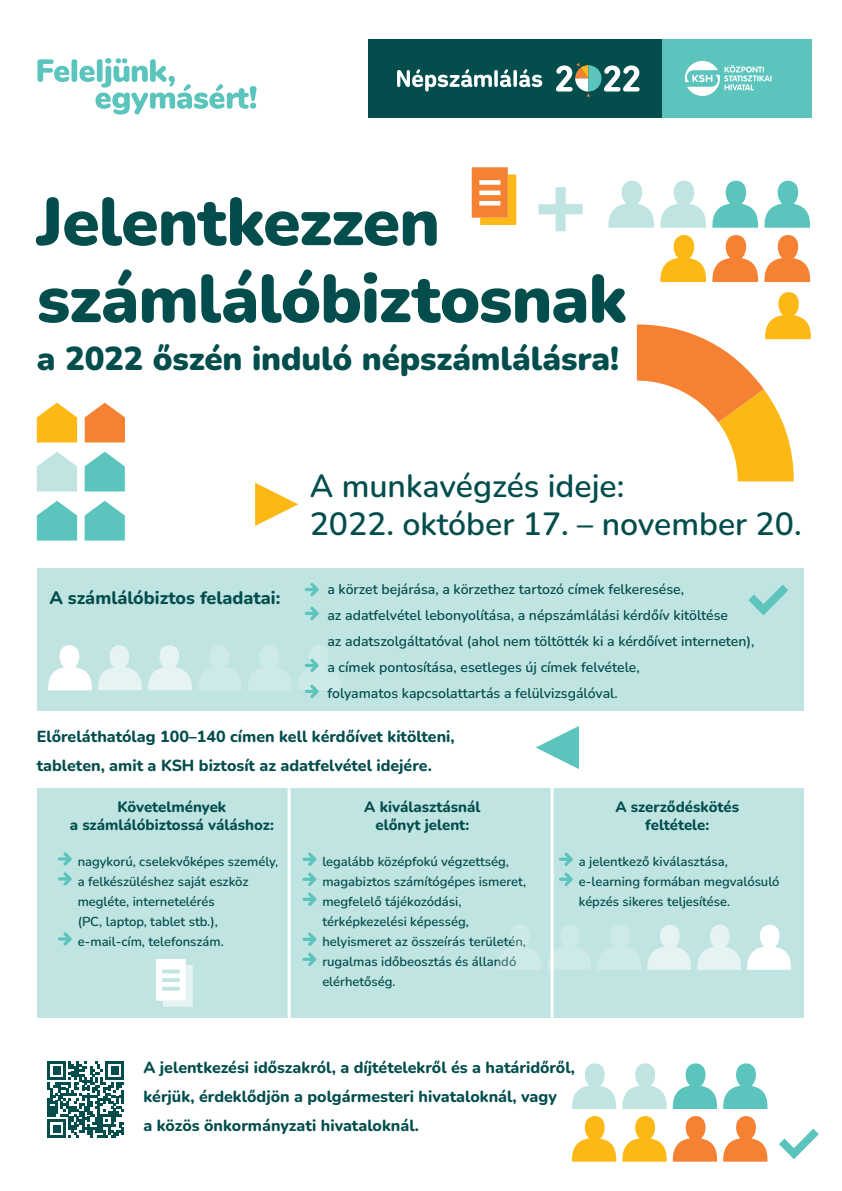
<style>
.page{position:relative;width:842px;height:1191px;background:#fff}
.page>*{position:absolute;margin:0;border:0;box-sizing:border-box;transform-origin:0 0}
.t1{font:900 67.2px/77px "Nunito";letter-spacing:-.015em;color:#034d4d}
.t2{font:900 33px "Nunito";letter-spacing:-.005em;color:#034d4d}
.t3{font:600 32px/38.4px "Nunito";color:#034d4d}
.t4{font:800 18px "Nunito";color:#034d4d}
.t5{font:800 16px/29px "Nunito";color:#034d4d}
.t6{font:800 15px/18px "Nunito";color:#034d4d;text-align:center}
.t7{font:600 14px/26px "Nunito";color:#034d4d}
.t8{font:600 13px/20px "Nunito";color:#034d4d}
</style>
<div class="page">
<div style="left:38px;top:568px;width:766px;height:143px;background:#bfe4e1"></div>
<div style="left:38px;top:788px;width:766px;height:229px;background:#bfe4e1"></div>
<svg style="left:37px;top:58px;width:220px;height:56px"></svg>
<svg style="left:58px;top:852px;width:14px;height:13px"></svg>
<svg style="left:58px;top:872px;width:14px;height:13px"></svg>
<svg style="left:58px;top:932px;width:14px;height:13px"></svg>
<svg style="left:302px;top:852px;width:14px;height:14px"></svg>
<svg style="left:302px;top:872px;width:14px;height:14px"></svg>
<svg style="left:302px;top:892px;width:14px;height:14px"></svg>
<svg style="left:302px;top:932px;width:14px;height:14px"></svg>
<svg style="left:302px;top:952px;width:14px;height:14px"></svg>
<svg style="left:559px;top:852px;width:14px;height:14px"></svg>
<svg style="left:559px;top:872px;width:14px;height:14px"></svg>
<hr style="left:288px;top:788px;width:3px;height:229px;background:#fff">
<hr style="left:551px;top:788px;width:3px;height:229px;background:#fff">
<svg style="left:47px;top:1061px;width:77px;height:76px"></svg>
<svg style="left:764px;top:235px;width:46px;height:47px"></svg>
<svg style="left:764px;top:181px;width:46px;height:47px"></svg>
<svg style="left:712px;top:235px;width:46px;height:47px"></svg>
<svg style="left:712px;top:181px;width:46px;height:47px"></svg>
<svg style="left:660px;top:235px;width:46px;height:47px"></svg>
<svg style="left:660px;top:181px;width:46px;height:47px"></svg>
<svg style="left:608px;top:181px;width:46px;height:47px"></svg>
<div style="left:538px;top:204px;width:45px;height:10px;background:#bfe4e1"></div>
<div style="left:555px;top:187px;width:11px;height:44px;background:#bfe4e1"></div>
<svg style="left:37px;top:403px;width:40px;height:39px"></svg>
<svg style="left:37px;top:501px;width:40px;height:39px"></svg>
<svg style="left:37px;top:452px;width:40px;height:39px"></svg>
<svg style="left:85px;top:403px;width:40px;height:39px"></svg>
<svg style="left:85px;top:501px;width:40px;height:39px"></svg>
<svg style="left:85px;top:451px;width:40px;height:40px"></svg>
<svg style="left:472px;top:167px;width:44px;height:58px;background:#f7a34d"></svg>
<svg style="left:48px;top:645px;width:44px;height:45px"></svg>
<svg style="left:747px;top:924px;width:44px;height:45px"></svg>
<svg style="left:98px;top:645px;width:44px;height:45px"></svg>
<svg style="left:697px;top:924px;width:44px;height:45px"></svg>
<svg style="left:148px;top:645px;width:44px;height:45px"></svg>
<svg style="left:647px;top:924px;width:44px;height:45px"></svg>
<svg style="left:198px;top:645px;width:44px;height:45px"></svg>
<svg style="left:598px;top:925px;width:43px;height:44px"></svg>
<svg style="left:248px;top:645px;width:44px;height:45px"></svg>
<svg style="left:548px;top:924px;width:43px;height:45px"></svg>
<svg style="left:498px;top:925px;width:43px;height:44px"></svg>
<svg style="left:255px;top:483px;width:43px;height:43px"></svg>
<svg style="left:536px;top:726px;width:43px;height:43px"></svg>
<div style="left:369px;top:40px;width:293px;height:78px;background:#034d4d"></div>
<div style="left:662px;top:40px;width:150px;height:78px;background:#5ac4bd"></div>
<svg style="left:397px;top:69px;width:95px;height:22px"></svg>
<svg style="left:500px;top:69px;width:11px;height:18px"></svg>
<svg style="left:519px;top:69px;width:23px;height:18px"></svg>
<svg style="left:494px;top:70px;width:4px;height:17px"></svg>
<svg style="left:513px;top:70px;width:4px;height:17px"></svg>
<svg style="left:556px;top:63px;width:84px;height:34px"></svg>
<svg style="left:685px;top:61px;width:86px;height:35px"></svg>
<svg style="left:156px;top:959px;width:37px;height:47px;background:#eef7f7"></svg>
<svg style="left:305px;top:583px;width:14px;height:13px"></svg>
<svg style="left:305px;top:606px;width:14px;height:14px"></svg>
<svg style="left:298px;top:645px;width:43px;height:53px"></svg>
<svg style="left:637px;top:292px;width:174px;height:189px"></svg>
<svg style="left:723px;top:1116px;width:44px;height:45px"></svg>
<svg style="left:723px;top:1063px;width:44px;height:46px"></svg>
<svg style="left:673px;top:1116px;width:44px;height:45px"></svg>
<svg style="left:673px;top:1063px;width:44px;height:46px"></svg>
<svg style="left:622px;top:1116px;width:45px;height:45px"></svg>
<svg style="left:572px;top:1116px;width:44px;height:45px"></svg>
<svg style="left:622px;top:1063px;width:45px;height:46px"></svg>
<svg style="left:572px;top:1063px;width:44px;height:46px"></svg>
<svg style="left:748px;top:584px;width:40px;height:31px"></svg>
<svg style="left:779px;top:1128px;width:40px;height:31px"></svg>
<h1 class="t1" style="left:37px;top:181px;width:592px">Jelentkezzen számlálóbiztosnak</h1>
<h2 class="t2" style="left:37px;top:336px;width:584px">a 2022 őszén induló népszámlálásra!</h2>
<h3 class="t4" style="left:49px;top:585px;width:233px">A számlálóbiztos feladatai:</h3>
<h3 class="t3" style="left:310px;top:465px;width:493px">A munkavégzés ideje:<br>2022. október 17. – november 20.</h3>
<p class="t7" style="left:327px;top:575px;width:429px">a körzet bejárása, a körzethez tartozó címek felkeresése,<br>az adatfelvétel lebonyolítása, a népszámlálási kérdőív kitöltése<br>az adatszolgáltatóval (ahol nem töltötték ki a kérdőívet interneten), a címek pontosítása, esetleges új címek felvétele,<br>folyamatos kapcsolattartás a felülvizsgálóval.</p>
<p class="t5" style="left:37px;top:721px;width:419px">Előreláthatólag 100–140 címen kell kérdőívet kitölteni, tableten, amit a KSH biztosít az adatfelvétel idejére.</p>
<p class="t6" style="left:70px;top:797px;width:206px">Követelmények<br>a számlálóbiztossá váláshoz:</p>
<p class="t6" style="left:364px;top:797px;width:118px">A kiválasztásnál előnyt jelent:</p>
<p class="t6" style="left:615px;top:797px;width:125px">A szerződéskötés feltétele:</p>
<p class="t8" style="left:78px;top:850px;width:202px">nagykorú, cselekvőképes személy, a felkészüléshez saját eszköz megléte, internetelérés<br>(PC, laptop, tablet stb.), e-mail-cím, telefonszám.</p>
<p class="t8" style="left:322px;top:851px;width:205px">legalább középfokú végzettség, magabiztos számítógépes ismeret, megfelelő tájékozódási, térképkezelési képesség, helyismeret az összeírás területén, rugalmas időbeosztás és állandó elérhetőség.</p>
<p class="t8" style="left:579px;top:851px;width:202px">a jelentkező kiválasztása, e-learning formában megvalósuló képzés sikeres teljesítése.</p>
<p class="t5" style="left:143px;top:1052px;width:433px">A jelentkezési időszakról, a díjtételekről és a határidőről, kérjük, érdeklődjön a polgármesteri hivataloknál, vagy<br>a közös önkormányzati hivataloknál.</p>
</div>
